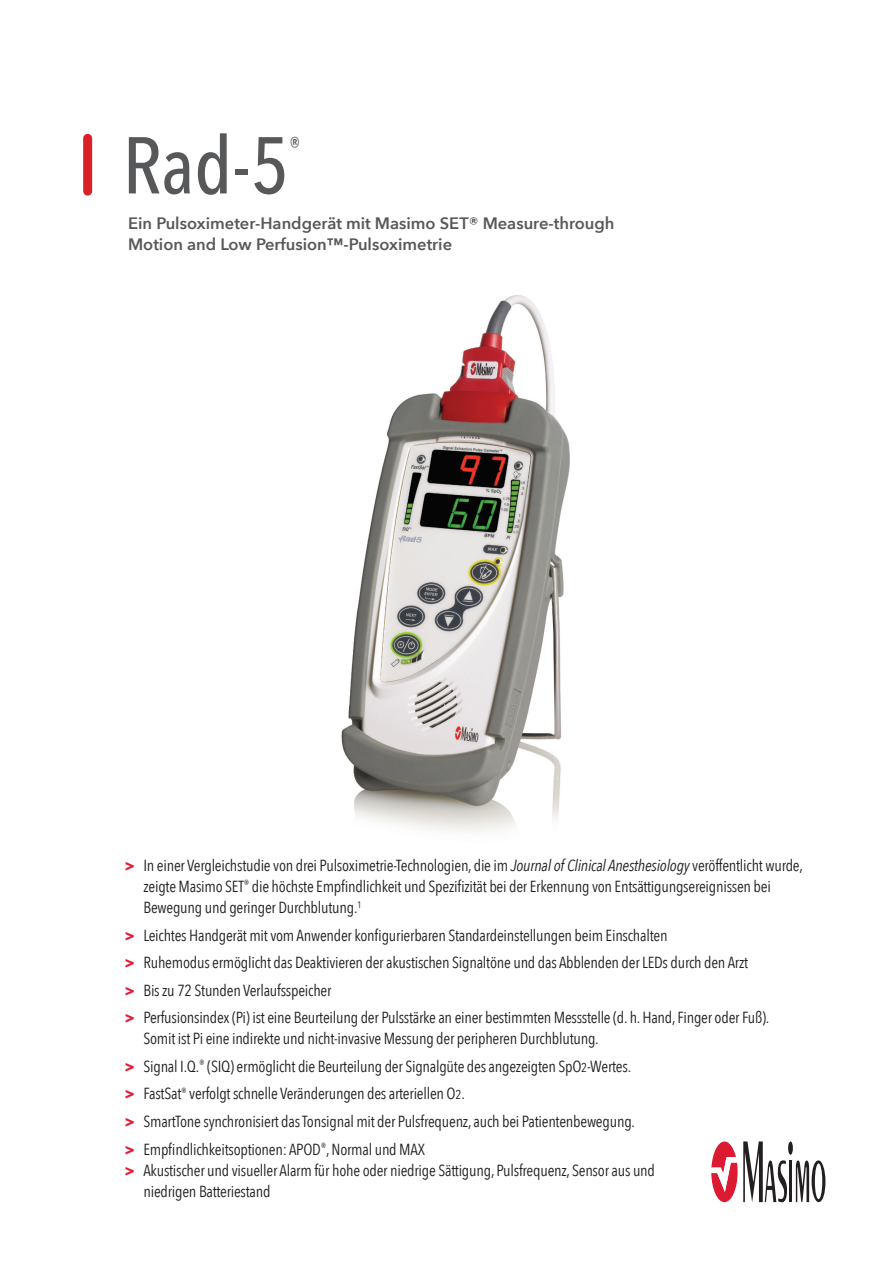
<style>
.page{position:relative;width:893px;height:1263px;background:#fff}
.page>*{position:absolute;margin:0;border:0;box-sizing:border-box;transform-origin:0 0}
.t1{font:500 79.5px "Avenir Next Condensed";color:#57585a}
.t2{font:500 24px "Avenir Next Condensed";color:#57585a}
.t3{font:600 16.5px/21px "Avenir Next";color:#57585a}
.Subheader{font:16.05px/21px "Avenir Next Condensed";letter-spacing:-.015em;color:#231f20}
.s1{font-weight:700;color:#e51836}
.s2{font-style:italic}
.s3{font-size:12.75px}
</style>
<div class="page">
<div style="left:788px;top:1141px;width:5px;height:14px;background:#231f20;border-radius:50%"></div>
<hr style="left:789px;top:1160px;width:3px;height:42px;background:#231f20">
<svg style="left:796px;top:1160px;width:29px;height:42px"></svg>
<svg style="left:711px;top:1141px;width:76px;height:61px"></svg>
<img style="left:341px;top:295px;width:229px;height:538px">
<div style="left:83px;top:138px;width:9px;height:53px;background:#da2128"></div>
<p class="t1" style="left:123px;top:117px;width:168px">Rad-5</p>
<p class="t2" style="left:289px;top:131px;width:13px">®</p>
<p class="t3" style="left:128px;top:212px;width:488px">Ein Pulsoximeter-Handgerät mit Masimo SET® Measure-through<br>Motion and Low Perfusion™-Pulsoximetrie</p>
<p class="Subheader" style="left:143px;top:854px;width:661px;text-indent:-19px"><span class="s1">&gt;</span> In einer Vergleichstudie von drei Pulsoximetrie-Technologien, die im <span class="s2">Journal of Clinical Anesthesiology</span> veröffentlicht wurde, zeigte Masimo SET<sup>®</sup> die höchste Empfindlichkeit und Spezifizität bei der Erkennung von Entsättigungsereignissen bei<br>Bewegung und geringer Durchblutung.<sup>1</sup></p>
<p class="Subheader" style="left:124px;top:924px;width:545px"><span class="s1">&gt;</span> Leichtes Handgerät mit vom Anwender konfigurierbaren Standardeinstellungen beim Einschalten</p>
<p class="Subheader" style="left:124px;top:951px;width:625px"><span class="s1">&gt;</span> Ruhemodus ermöglicht das Deaktivieren der akustischen Signaltöne und das Abblenden der LEDs durch den Arzt</p>
<p class="Subheader" style="left:124px;top:979px;width:209px"><span class="s1">&gt;</span> Bis zu 72 Stunden Verlaufsspeicher</p>
<p class="Subheader" style="left:143px;top:1006px;width:627px;text-indent:-19px"><span class="s1">&gt;</span> Perfusionsindex (Pi) ist eine Beurteilung der Pulsstärke an einer bestimmten Messstelle (d. h. Hand, Finger oder Fuß).<br>Somit ist Pi eine indirekte und nicht-invasive Messung der peripheren Durchblutung.</p>
<p class="Subheader" style="left:124px;top:1055px;width:508px"><span class="s1">&gt;</span> Signal I.Q.<sup>®</sup> (SIQ) ermöglicht die Beurteilung der Signalgüte des angezeigten SpO<span class="s3">2</span>-Wertes.</p>
<p class="Subheader" style="left:124px;top:1082px;width:342px"><span class="s1">&gt;</span> FastSat<sup>®</sup> verfolgt schnelle Veränderungen des arteriellen O<span class="s3">2</span>.</p>
<p class="Subheader" style="left:124px;top:1110px;width:512px"><span class="s1">&gt;</span> SmartTone synchronisiert das Tonsignal mit der Pulsfrequenz, auch bei Patientenbewegung.</p>
<p class="Subheader" style="left:124px;top:1138px;width:302px"><span class="s1">&gt;</span> Empfindlichkeitsoptionen: APOD<sup>®</sup>, Normal und MAX</p>
<p class="Subheader" style="left:143px;top:1159px;width:513px;text-indent:-19px"><span class="s1">&gt;</span> Akustischer und visueller Alarm für hohe oder niedrige Sättigung, Pulsfrequenz, Sensor aus und niedrigen Batteriestand</p>
</div>
